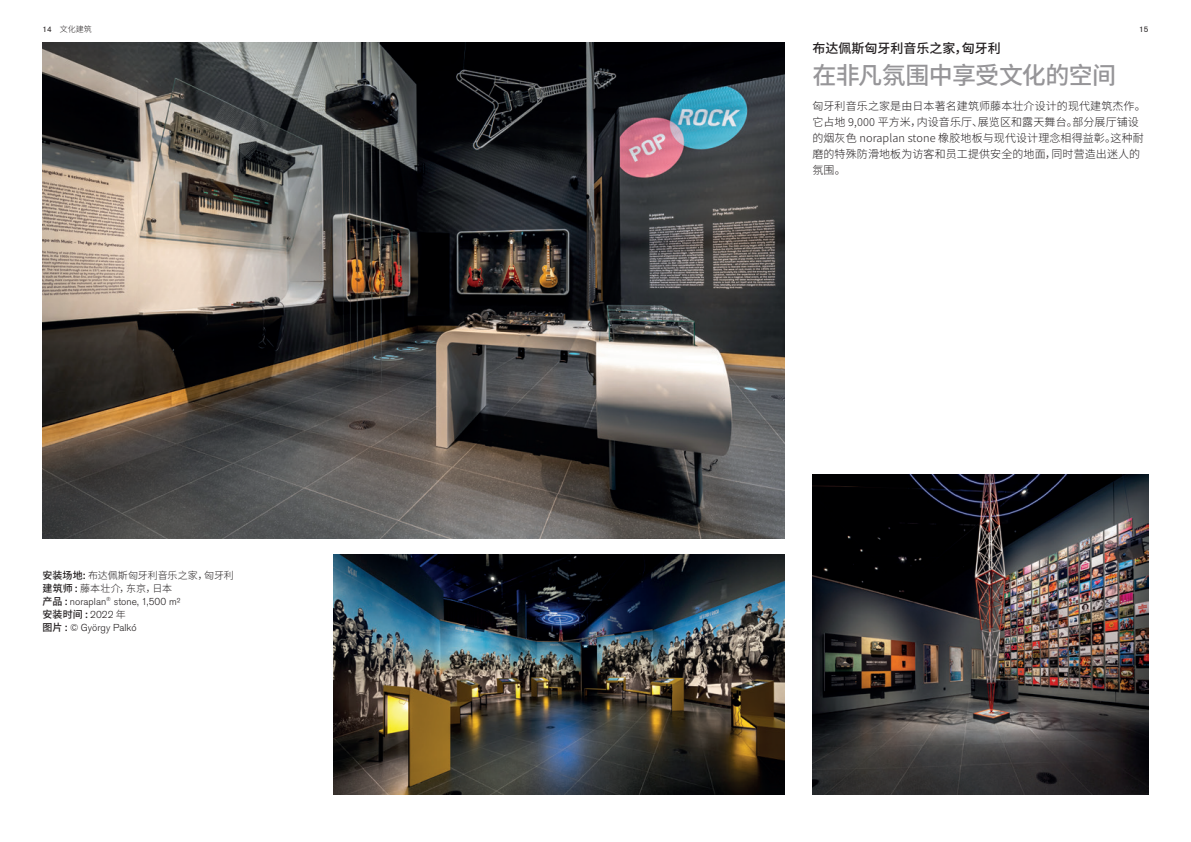
<style>
.page{position:relative;width:1191px;height:842px;background:#fff}
.page>*{position:absolute;margin:0;border:0;box-sizing:border-box;transform-origin:0 0}
.t1{font:500 24px "Source Han Sans CN";letter-spacing:-.03em;color:#969598}
.t2{font:500 13px "Source Han Sans CN";color:#231f20}
.t3{font:300 11px/16px "Source Han Sans CN";letter-spacing:.01em;color:#231f20}
.t4{font:300 10px "Akzidenz Grotesk Pro";letter-spacing:.005em;color:#231f20}
.t5{font:300 10px/13px "Source Han Sans CN";letter-spacing:-.005em;color:#231f20}
.t6{font:500 10px "Source Han Sans CN";color:#231f20}
.t7{font:300 8px "Source Han Sans CN";color:#231f20}
.t8{font:8px "Akzidenz Grotesk Pro";color:#231f20}
.s1{font-family:"Akzidenz Grotesk Pro";font-weight:400}
.s2{font-weight:500}
.s3{font-family:"Source Han Sans CN";font-weight:500}
.s4{font-family:"Akzidenz Grotesk Pro";font-weight:300}
.s5{font-weight:300}
</style>
<div class="page">
<img style="left:43px;top:43px;width:741px;height:496px">
<img style="left:812px;top:475px;width:336px;height:320px">
<img style="left:333px;top:555px;width:451px;height:240px">
<p class="t7" style="left:43px;top:24px;width:51px"><span class="s1">14</span> 文化建筑</p>
<p class="t8" style="left:1139px;top:24px;width:11px">15</p>
<p class="t2" style="left:812px;top:41px;width:190px">布达佩斯匈牙利音乐之家，匈牙利</p>
<h1 class="t1" style="left:812px;top:61px;width:305px">在非凡氛围中享受文化的空间</h1>
<p class="t3" style="left:812px;top:98px;width:335px">匈牙利音乐之家是由日本著名建筑师藤本壮介设计的现代建筑杰作。它占地 9,000 平方米，内设音乐厅、展览区和露天舞台。部分展厅铺设的烟灰色 noraplan stone 橡胶地板与现代设计理念相得益彰。这种耐磨的特殊防滑地板为访客和员工提供安全的地面，同时营造出迷人的氛围。</p>
<p class="t5" style="left:43px;top:569px;width:193px"><span class="s2">安装场地:</span> 布达佩斯匈牙利音乐之家，匈牙利<span class="s2">建筑师 :</span> 藤本壮介，东京，日本</p>
<p class="t4" style="left:43px;top:595px;width:139px"><span class="s3">产品 :</span> noraplan<sup>®</sup> stone, 1,500 m²</p>
<p class="t6" style="left:43px;top:608px;width:85px">安装时间 : <span class="s4">2022</span> <span class="s5">年</span></p>
<p class="t4" style="left:43px;top:621px;width:96px"><span class="s3">图片 :</span> © György Palkó</p>
</div>
